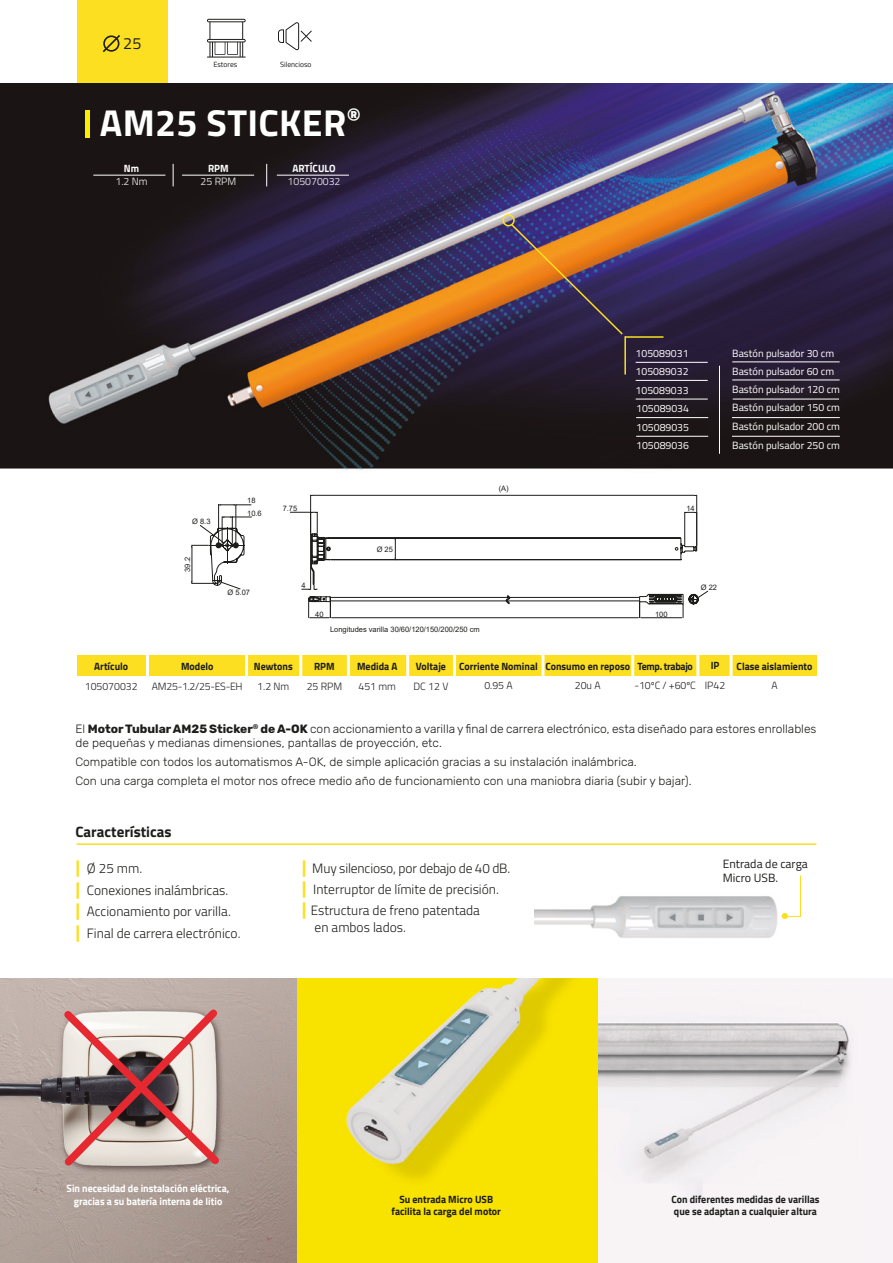
<style>
.page{position:relative;width:893px;height:1263px;background:#fff}
.page>*{position:absolute;margin:0;border:0;box-sizing:border-box;transform-origin:0 0}
.CABEZERA_Idiex{font:700 37.5px "Titillium Web";letter-spacing:.01em;color:#fff}
.t1{font:16.2px "Titillium Web";color:#1d1d1b}
.t2{font:700 15px "Titillium Web";color:#1d1d1b}
.Texto_Pequeño_LEFT{font:300 13.5px/16.5px "Titillium Web";color:#1d1d1b}
.T_Body_Just{font:300 13.5px "Titillium Web";letter-spacing:-.01em;color:#1d1d1b}
.T_Body_Just-2{font:300 12px/14.4px "Rubik";color:#1d1d1b}
.t3{font:12px/14.4px "Titillium Web";color:#1d1d1b}
.peque_centrado{font:700 10.5px/12.6px "Titillium Web";color:#1d1d1b;text-align:center;scale:.95 1}
.t4{font:10.5px "Titillium Web";color:#fff}
.peque_centrado-2{font:700 10.5px/12.6px "Titillium Web";color:#fff;text-align:center;scale:.95 1}
.peque_centrado-3{font:300 10.5px "Titillium Web";color:#1d1d1b}
.peque_centrado-4{font:300 10.5px "Titillium Web";color:#fff}
.peque_centrado-5{font:300 10.5px "Titillium Web";letter-spacing:-.025em;color:#1d1d1b}
.peque_centrado-6{font:700 10.5px "Titillium Web";letter-spacing:-.03em;color:#1d1d1b;scale:.95 1}
.Num_Planos{font:7.5px "Arial";color:#1d1d1b}
.icones_p_b{font:7.5px "Titillium Web";color:#1d1d1b}
.s1{font-weight:300}
.s2{font-weight:700}
.s3{font-weight:700;font-size:18px;color:#fcdf21}
</style>
<div class="page">
<div style="left:77px;top:0;width:90px;height:83px;background:#fcdf21"></div>
<img style="left:534px;top:896px;width:244px;height:42px">
<img style="left:598px;top:978px;width:263px;height:285px">
<img style="left:0;top:83px;width:893px;height:387px">
<img style="left:297px;top:978px;width:301px;height:285px">
<hr style="left:85px;top:111px;width:4px;height:27px;background:#ffed00">
<svg style="left:103px;top:35px;width:17px;height:17px"></svg>
<svg style="left:173px;top:164px;width:1px;height:22px"></svg>
<hr style="left:93px;top:175px;width:72px;height:1px;background:#fff">
<hr style="left:182px;top:175px;width:72px;height:1px;background:#fff">
<svg style="left:266px;top:164px;width:1px;height:22px"></svg>
<hr style="left:277px;top:175px;width:72px;height:1px;background:#fff">
<hr style="left:696px;top:495px;width:1px;height:51px;background:#1d1d1b">
<hr style="left:312px;top:495px;width:383px;height:1px;background:#1d1d1b">
<hr style="left:310px;top:495px;width:1px;height:39px;background:#1d1d1b">
<hr style="left:218px;top:504px;width:1px;height:38px;background:#1d1d1b">
<hr style="left:236px;top:505px;width:1px;height:37px;background:#1d1d1b">
<svg style="left:191px;top:516px;width:61px;height:74px"></svg>
<svg style="left:218px;top:504px;width:33px;height:5px"></svg>
<svg style="left:290px;top:512px;width:418px;height:106px"></svg>
<svg style="left:781px;top:875px;width:20px;height:44px"></svg>
<div style="left:77px;top:655px;width:739px;height:21px;background:#fcdf21"></div>
<hr style="left:631px;top:655px;width:3px;height:42px;background:#fff">
<hr style="left:696px;top:655px;width:3px;height:42px;background:#fff">
<hr style="left:730px;top:655px;width:3px;height:42px;background:#fff">
<hr style="left:542px;top:655px;width:2px;height:42px;background:#fff">
<hr style="left:453px;top:655px;width:3px;height:42px;background:#fff">
<hr style="left:406px;top:655px;width:3px;height:42px;background:#fff">
<hr style="left:347px;top:655px;width:3px;height:42px;background:#fff">
<hr style="left:299px;top:655px;width:3px;height:42px;background:#fff">
<hr style="left:245px;top:655px;width:3px;height:42px;background:#fff">
<hr style="left:146px;top:655px;width:3px;height:42px;background:#fff">
<hr style="left:732px;top:380px;width:108px;height:1px;background:#fff">
<hr style="left:719px;top:366px;width:1px;height:88px;background:#fff">
<hr style="left:636px;top:380px;width:72px;height:1px;background:#fff">
<hr style="left:636px;top:399px;width:72px;height:1px;background:#fff">
<hr style="left:636px;top:417px;width:72px;height:1px;background:#fff">
<hr style="left:636px;top:436px;width:72px;height:1px;background:#fff">
<hr style="left:733px;top:399px;width:106px;height:1px;background:#fff">
<hr style="left:732px;top:417px;width:108px;height:1px;background:#fff">
<hr style="left:732px;top:436px;width:108px;height:1px;background:#fff">
<hr style="left:624px;top:336px;width:2px;height:38px;background:#fcdf21">
<hr style="left:625px;top:336px;width:38px;height:2px;background:#fcdf21">
<svg style="left:509px;top:222px;width:115px;height:114px;background:#764e47"></svg>
<div style="left:502px;top:214px;width:13px;height:12px;border:2px solid #fcdf21;border-radius:50%"></div>
<hr style="left:732px;top:361px;width:108px;height:1px;background:#fff">
<hr style="left:636px;top:362px;width:72px;height:1px;background:#fff">
<hr style="left:77px;top:843px;width:739px;height:2px;background:#fcdf21">
<svg style="left:207px;top:19px;width:39px;height:39px"></svg>
<svg style="left:278px;top:22px;width:34px;height:28px"></svg>
<img style="left:0;top:978px;width:297px;height:285px">
<svg style="left:57px;top:1003px;width:169px;height:169px;background:#bba29e"></svg>
<p class="t1" style="left:123px;top:32px;width:20px">25</p>
<p class="icones_p_b" style="left:213px;top:59px;width:26px">Estores</p>
<p class="icones_p_b" style="left:280px;top:59px;width:33px">Silencioso</p>
<p class="CABEZERA_Idiex" style="left:100px;top:95px;width:263px">AM25 STICKER<sup>®</sup></p>
<p class="peque_centrado-2" style="left:124px;top:161px;width:18px">Nm</p>
<p class="peque_centrado-4" style="left:115px;top:174px;width:34px">1.2 Nm</p>
<p class="peque_centrado-2" style="left:208px;top:161px;width:23px">RPM</p>
<p class="peque_centrado-4" style="left:201px;top:174px;width:37px">25 RPM</p>
<p class="peque_centrado-2" style="left:292px;top:161px;width:47px">ARTÍCULO</p>
<p class="peque_centrado-4" style="left:288px;top:174px;width:54px">105070032</p>
<p class="Num_Planos" style="left:192px;top:516px;width:20px">Ø 8.3</p>
<p class="Num_Planos" style="left:182px;top:572px;width:16px;rotate:-90deg">39.2</p>
<p class="Num_Planos" style="left:247px;top:496px;width:10px">18</p>
<p class="Num_Planos" style="left:247px;top:508px;width:16px">10.6</p>
<p class="Num_Planos" style="left:227px;top:587px;width:24px">Ø 5.07</p>
<p class="t4" style="left:636px;top:345px;width:54px">105089031</p>
<p class="t4" style="left:732px;top:345px;width:103px">Bastón pulsador 30 cm</p>
<p class="t4" style="left:636px;top:363px;width:54px">105089032</p>
<p class="t4" style="left:732px;top:363px;width:103px">Bastón pulsador 60 cm</p>
<p class="Num_Planos" style="left:499px;top:484px;width:11px">(A)</p>
<p class="t4" style="left:636px;top:382px;width:54px">105089033</p>
<p class="t4" style="left:636px;top:401px;width:54px">105089034</p>
<p class="t4" style="left:636px;top:419px;width:54px">105089035</p>
<p class="t4" style="left:636px;top:437px;width:54px">105089036</p>
<p class="Num_Planos" style="left:283px;top:503px;width:16px">7.75</p>
<p class="Num_Planos" style="left:686px;top:503px;width:10px">14</p>
<p class="Num_Planos" style="left:377px;top:544px;width:18px">Ø 25</p>
<p class="Num_Planos" style="left:302px;top:580px;width:6px">4</p>
<p class="Num_Planos" style="left:315px;top:609px;width:10px">40</p>
<p class="Num_Planos" style="left:330px;top:624px;width:151px">Longitudes varilla 30/60/120/150/200/250 cm</p>
<p class="Num_Planos" style="left:655px;top:609px;width:14px">100</p>
<p class="Num_Planos" style="left:701px;top:582px;width:18px">Ø 22</p>
<p class="t4" style="left:732px;top:381px;width:109px">Bastón pulsador 120 cm</p>
<p class="t4" style="left:732px;top:399px;width:109px">Bastón pulsador 150 cm</p>
<p class="t4" style="left:732px;top:419px;width:109px">Bastón pulsador 200 cm</p>
<p class="t4" style="left:732px;top:438px;width:109px">Bastón pulsador 250 cm</p>
<p class="peque_centrado" style="left:94px;top:660px;width:37px">Artículo</p>
<p class="peque_centrado-3" style="left:85px;top:678px;width:54px">105070032</p>
<p class="peque_centrado" style="left:181px;top:660px;width:36px">Modelo</p>
<p class="peque_centrado-5" style="left:152px;top:678px;width:92px">AM25-1.2/25-ES-EH</p>
<p class="peque_centrado" style="left:254px;top:660px;width:42px">Newtons</p>
<p class="peque_centrado-3" style="left:257px;top:678px;width:34px">1.2 Nm</p>
<p class="peque_centrado" style="left:314px;top:660px;width:23px">RPM</p>
<p class="peque_centrado-3" style="left:307px;top:678px;width:37px">25 RPM</p>
<p class="peque_centrado" style="left:357px;top:660px;width:44px">Medida A</p>
<p class="peque_centrado-3" style="left:359px;top:678px;width:39px">451 mm</p>
<p class="peque_centrado" style="left:416px;top:660px;width:33px">Voltaje</p>
<p class="peque_centrado-3" style="left:413px;top:678px;width:36px">DC 12 V</p>
<p class="peque_centrado" style="left:459px;top:659px;width:84px">Corriente Nominal</p>
<p class="peque_centrado-3" style="left:484px;top:678px;width:30px">0.95 A</p>
<p class="peque_centrado-6" style="left:637px;top:658px;width:60px">Temp. trabajo</p>
<p class="peque_centrado-3" style="left:634px;top:678px;width:63px">-10ºC / +60ºC</p>
<p class="peque_centrado" style="left:545px;top:659px;width:91px">Consumo en reposo</p>
<p class="peque_centrado-3" style="left:575px;top:678px;width:27px">20u A</p>
<p class="peque_centrado" style="left:711px;top:659px;width:11px">IP</p>
<p class="peque_centrado-3" style="left:705px;top:677px;width:22px">IP42</p>
<p class="peque_centrado" style="left:737px;top:656px;width:81px;line-height:19.5px">Clase aislamiento<br><span class="s1">A</span></p>
<p class="T_Body_Just-2" style="left:75px;top:722px;width:742px">El <span class="s2">Motor Tubular AM25 Sticker</span><sup>®</sup> <span class="s2">de A-OK</span> con accionamiento a varilla y final de carrera electrónico, esta diseñado para estores enrollables de pequeñas y medianas dimensiones, pantallas de proyección, etc.</p>
<p class="T_Body_Just-2" style="left:75px;top:755px;width:563px">Compatible con todos los automatismos A-OK, de simple aplicación gracias a su instalación inalámbrica.</p>
<p class="T_Body_Just-2" style="left:75px;top:773px;width:618px">Con una carga completa el motor nos ofrece medio año de funcionamiento con una maniobra diaria (subir y bajar).</p>
<p class="t2" style="left:75px;top:820px;width:98px">Características</p>
<p class="Texto_Pequeño_LEFT" style="left:75px;top:859px;width:68px"><span class="s3">|</span> Ø 25 mm.</p>
<p class="Texto_Pequeño_LEFT" style="left:75px;top:881px;width:154px"><span class="s3">|</span> Conexiones inalámbricas.</p>
<p class="Texto_Pequeño_LEFT" style="left:75px;top:902px;width:157px"><span class="s3">|</span> Accionamiento por varilla.</p>
<p class="Texto_Pequeño_LEFT" style="left:75px;top:924px;width:166px"><span class="s3">|</span> Final de carrera electrónico.</p>
<p class="T_Body_Just" style="left:302px;top:858px;width:210px"><span class="s3">|</span> Muy silencioso, por debajo de 40 dB.</p>
<p class="Texto_Pequeño_LEFT" style="left:302px;top:880px;width:198px"><span class="s3">|</span> Interruptor de límite de precisión.</p>
<p class="Texto_Pequeño_LEFT" style="left:315px;top:902px;width:167px;text-indent:-13px"><span class="s3">|</span> Estructura de freno patentada en ambos lados.</p>
<p class="t3" style="left:723px;top:856px;width:86px">Entrada de carga<br>Micro USB.</p>
<p class="peque_centrado-2" style="left:67px;top:1182px;width:173px">Sin necesidad de instalación eléctrica, gracias a su batería interna de litio</p>
<p class="peque_centrado" style="left:391px;top:1192px;width:117px">Su entrada Micro USB facilita la carga del motor</p>
<p class="peque_centrado" style="left:671px;top:1192px;width:157px;text-align:left">Con diferentes medidas de varillas que se adaptan a cualquier altura</p>
</div>
